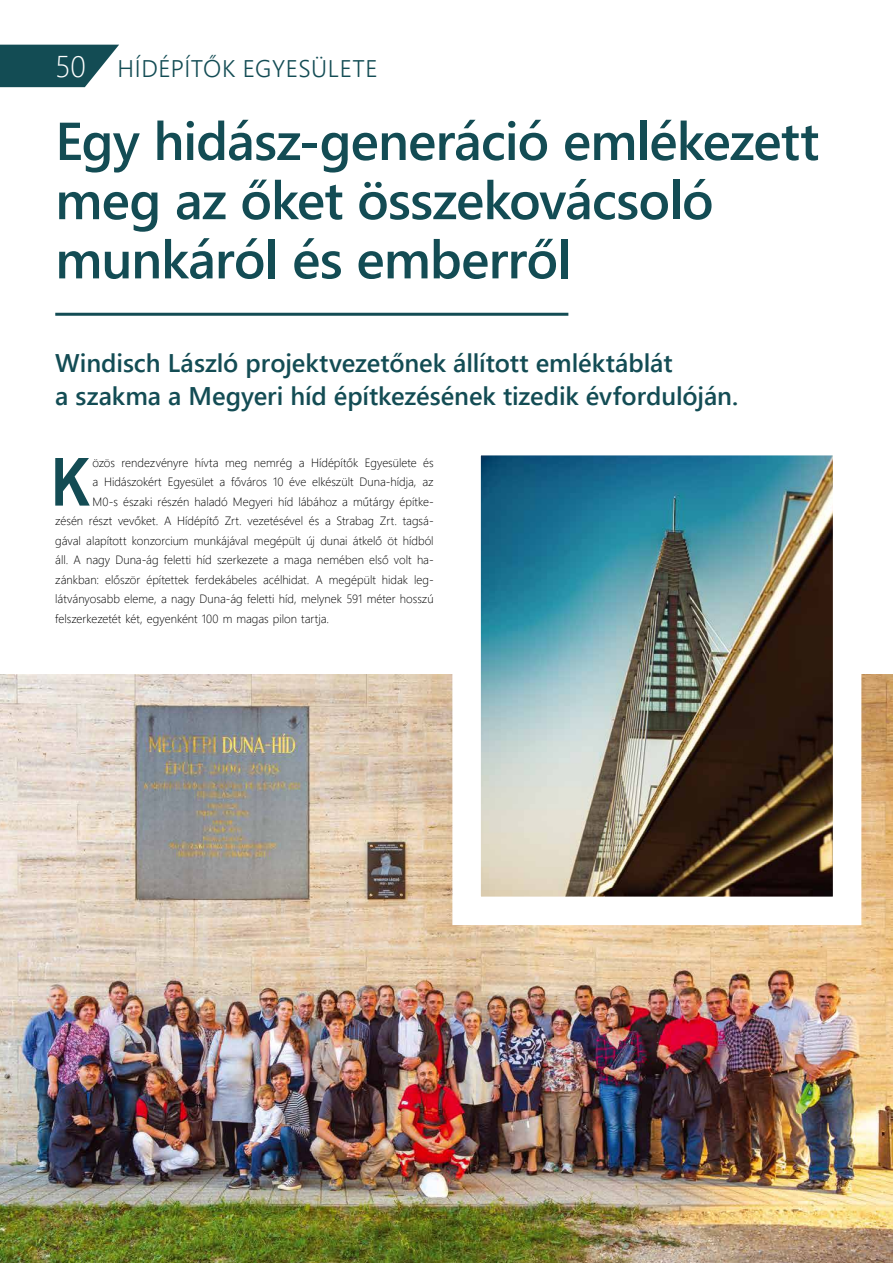
<style>
.page{position:relative;width:893px;height:1263px;background:#fff}
.page>*{position:absolute;margin:0;border:0;box-sizing:border-box;transform-origin:0 0}
.t1{font:700 66.45px "Arial Narrow";color:#134c54}
.t2{font:53.25px/59.2px "Webly Sleek UI Semibold";letter-spacing:-.02em;color:#134c54}
.t3{font:25.5px/33px "Webly Sleek UI Semibold";letter-spacing:-.005em;color:#134c54}
.t4{font:24px "Webly Sleek UI Semilight";letter-spacing:.025em;color:#134c54}
.t5{font:12px "Webly Sleek UI Light";color:#000}
.s1{font-family:"Webly Sleek UI Light";font-size:30px;color:#fff}
</style>
<div class="page">
<hr style="left:55px;top:313px;width:513px;height:3px;background:#134c54">
<svg style="left:0;top:45px;width:119px;height:42px;background:#34656c"></svg>
<img style="left:0;top:674px;width:893px;height:589px">
<img style="left:481px;top:456px;width:351px;height:440px">
<h3 class="t4" style="left:55px;top:50px;width:324px"><span class="s1">50</span> HÍDÉPÍTŐK EGYESÜLETE</h3>
<h2 class="t2" style="left:55px;top:109px;width:765px">Egy hidász-generáció emlékezett meg az őket összekovácsoló munkáról és emberről</h2>
<h3 class="t3" style="left:55px;top:346px;width:684px">Windisch László projektvezetőnek állított emléktáblát<br>a szakma a Megyeri híd építkezésének tizedik évfordulóján.</h3>
<h1 class="t1" style="left:51px;top:432px;width:40px">K</h1>
<p class="t5" style="left:92px;top:453px;width:343px">özös rendezvényre hívta meg nemrég a Hídépítők Egyesülete és</p>
<p class="t5" style="left:92px;top:473px;width:343px">a Hidászokért Egyesület a főváros 10 éve elkészült Duna-hídja, az</p>
<p class="t5" style="left:92px;top:492px;width:343px">M0-s északi részén haladó Megyeri híd lábához a műtárgy építke-</p>
<p class="t5" style="left:55px;top:512px;width:380px">zésén részt vevőket. A Hídépítő Zrt. vezetésével és a Strabag Zrt. tagsá-</p>
<p class="t5" style="left:55px;top:531px;width:380px">gával alapított konzorcium munkájával megépült új dunai átkelő öt hídból</p>
<p class="t5" style="left:55px;top:551px;width:380px">áll. A nagy Duna-ág feletti híd szerkezete a maga nemében első volt ha-</p>
<p class="t5" style="left:55px;top:570px;width:380px">zánkban: először építettek ferdekábeles acélhidat. A megépült hidak leg-</p>
<p class="t5" style="left:55px;top:590px;width:380px">látványosabb eleme, a nagy Duna-ág feletti híd, melynek 591 méter hosszú</p>
<p class="t5" style="left:55px;top:609px;width:275px">felszerkezetét két, egyenként 100 m magas pilon tartja.</p>
</div>
